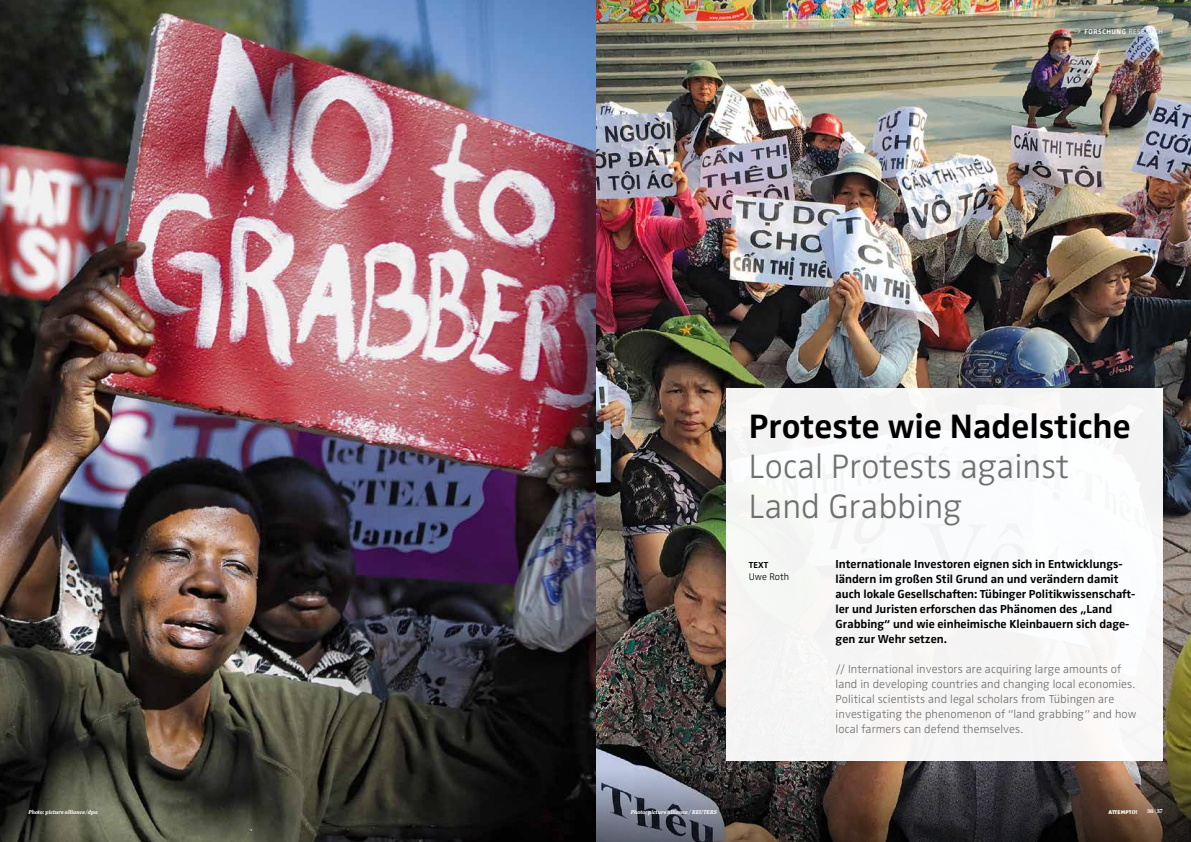
<style>
.page{position:relative;width:1191px;height:842px;background:#fff}
.page>*{position:absolute;margin:0;border:0;box-sizing:border-box;transform-origin:0 0}
.t1{font:300 35px/40px "Zwo OT";color:#6f6f6e}
.t2{font:700 35px "Zwo OT";color:#000}
.t3{font:700 12px/15px "Zwo OT";letter-spacing:-.005em;color:#000}
.t4{font:300 12px/15px "Zwo OT";letter-spacing:.005em;color:#6f6f6e}
.t5{font:300 10px "Zwo OT";color:#000}
.t6{font:700 9px "Zwo OT";color:#000}
.t7{font:700 7px "Zwo OT";letter-spacing:.08em;color:#fff}
.t8{font:italic 700 5.5px "Abril Text";letter-spacing:-.005em;color:#fff}
.t9{font:900 5.5px "Zwo OT";letter-spacing:.02em;color:#fff}
.t10{font:5.5px "Abril Fatface";color:#fff}
.s1{font-family:"DIN";font-weight:300}
.s2{font-weight:300}
.s3{font-family:"Abril Text";font-weight:800;font-style:italic}
</style>
<div class="page">
<img style="left:0;top:0;width:1191px;height:842px">
<img style="left:595px;top:769px;width:596px;height:73px">
<div style="left:726px;top:388px;width:436px;height:372px;background:#f8f7f6"></div>
<p class="t7" style="left:1073px;top:28px;width:91px"><span class="s1">&gt;</span> FORSCHUNG <span class="s2">RESEARCH</span></p>
<h1 class="t2" style="left:749px;top:406px;width:383px">Proteste wie Nadelstiche</h1>
<h1 class="t1" style="left:749px;top:447px;width:322px">Local Protests against<br>Land Grabbing</h1>
<p class="t6" style="left:749px;top:560px;width:21px">TEXT</p>
<p class="t5" style="left:749px;top:571px;width:42px">Uwe Roth</p>
<p class="t3" style="left:835px;top:557px;width:301px">Internationale Investoren eignen sich in Entwicklungs&shy;ländern im großen Stil Grund an und verändern damit auch lokale Gesellschaften: Tübinger Politikwissenschaft&shy;ler und Juristen erforschen das Phänomen des „Land Grabbing“ und wie einheimische Kleinbauern sich dage&shy;gen zur Wehr setzen.</p>
<p class="t4" style="left:835px;top:662px;width:302px">// International investors are acquiring large amounts of land in developing countries and changing local economies.<br>Political scientists and legal scholars from Tübingen are investigating the phenomenon of “land grabbing” and how local farmers can defend themselves.</p>
<p class="t8" style="left:28px;top:808px;width:71px">Photo: picture alliance / dpa</p>
<p class="t8" style="left:631px;top:808px;width:87px">Photo: picture alliance / REUTERS</p>
<p class="t9" style="left:1108px;top:808px;width:30px">ATTEMPT<span class="s3">O</span>!</p>
<p class="t10" style="left:1147px;top:808px;width:17px">36|37</p>
</div>
